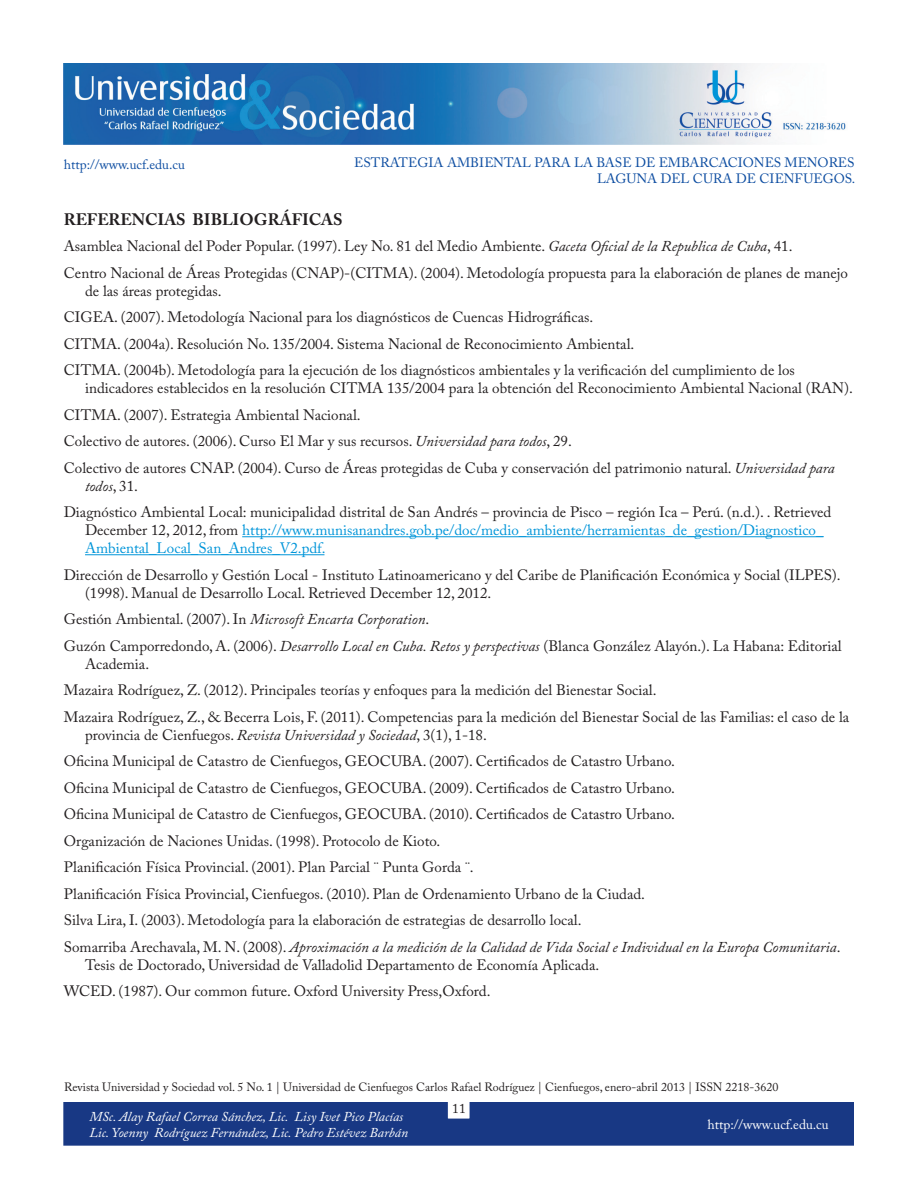
<style>
.page{position:relative;width:918px;height:1188px;background:#fff}
.page>*{position:absolute;margin:0;border:0;box-sizing:border-box;transform-origin:0 0}
.subtítulos{font:700 16.5px "Adobe Caslon Pro";color:#231f20}
.texto_bibliografia{font:15px/18px "Adobe Caslon Pro";color:#231f20}
.t1{font:italic 13.5px/16.2px "Adobe Caslon Pro";color:#fff}
.t2{font:13.5px/16.2px "Adobe Caslon Pro";color:#0d4da1;text-align:right}
.t3{font:13.5px "Adobe Caslon Pro";color:#fff}
.t4{font:13.5px "Adobe Caslon Pro";color:#231f20}
.t5{font:12px "Adobe Caslon Pro";color:#231f20}
.s1{font-style:italic}
.s2{color:#0095d9}
</style>
<div class="page">
<img style="left:64px;top:64px;width:782px;height:80px">
<div style="left:64px;top:1103px;width:790px;height:42px;background:#183884"></div>
<hr style="left:242px;top:536px;width:582px;height:1px;background:#0095d9">
<hr style="left:85px;top:554px;width:239px;height:1px;background:#0095d9">
<p class="t2" style="left:354px;top:154px;width:503px">ESTRATEGIA AMBIENTAL PARA LA BASE DE EMBARCACIONES MENORES<br>LAGUNA DEL CURA DE CIENFUEGOS.</p>
<p class="t2" style="left:64px;top:156px;width:123px">http://www.ucf.edu.cu</p>
<p class="subtítulos" style="left:64px;top:209px;width:280px">REFERENCIAS BIBLIOGRÁFICAS</p>
<p class="texto_bibliografia" style="left:64px;top:237px;width:730px">Asamblea Nacional del Poder Popular. (1997). Ley No. 81 del Medio Ambiente. <span class="s1">Gaceta Oficial de la Republica de Cuba</span>, 41.</p>
<p class="texto_bibliografia" style="left:85px;top:264px;width:765px;text-indent:-21px">Centro Nacional de Áreas Protegidas (CNAP)-(CITMA). (2004). Metodología propuesta para la elaboración de planes de manejo de las áreas protegidas.</p>
<p class="texto_bibliografia" style="left:64px;top:308px;width:531px">CIGEA. (2007). Metodología Nacional para los diagnósticos de Cuencas Hidrográficas.</p>
<p class="texto_bibliografia" style="left:64px;top:335px;width:572px">CITMA. (2004a). Resolución No. 135/2004. Sistema Nacional de Reconocimiento Ambiental.</p>
<p class="texto_bibliografia" style="left:85px;top:361px;width:769px;text-indent:-21px">CITMA. (2004b). Metodología para la ejecución de los diagnósticos ambientales y la verificación del cumplimiento de los indicadores establecidos en la resolución CITMA 135/2004 para la obtención del Reconocimiento Ambiental Nacional (RAN).</p>
<p class="texto_bibliografia" style="left:64px;top:406px;width:298px">CITMA. (2007). Estrategia Ambiental Nacional.</p>
<p class="texto_bibliografia" style="left:64px;top:432px;width:510px">Colectivo de autores. (2006). Curso El Mar y sus recursos. <span class="s1">Universidad para todos</span>, 29.</p>
<p class="texto_bibliografia" style="left:85px;top:459px;width:751px;text-indent:-21px">Colectivo de autores CNAP. (2004). Curso de Áreas protegidas de Cuba y conservación del patrimonio natural. <span class="s1">Universidad para todos</span>, 31.</p>
<p class="texto_bibliografia" style="left:85px;top:503px;width:748px;text-indent:-21px">Diagnóstico Ambiental Local: municipalidad distrital de San Andrés – provincia de Pisco – región Ica – Perú. (n.d.). . Retrieved<br>December 12, 2012, from <span class="s2">http://www.munisanandres.gob.pe/doc/medio_ambiente/herramientas_de_gestion/Diagnostico_<br>Ambiental_Local_San_Andres_V2.pdf.</span></p>
<p class="texto_bibliografia" style="left:85px;top:566px;width:757px;text-indent:-21px">Dirección de Desarrollo y Gestión Local - Instituto Latinoamericano y del Caribe de Planificación Económica y Social (ILPES). (1998). Manual de Desarrollo Local. Retrieved December 12, 2012.</p>
<p class="texto_bibliografia" style="left:64px;top:610px;width:367px">Gestión Ambiental. (2007). In <span class="s1">Microsoft Encarta Corporation</span>.</p>
<p class="texto_bibliografia" style="left:85px;top:637px;width:758px;text-indent:-21px">Guzón Camporredondo, A. (2006). <span class="s1">Desarrollo Local en Cuba. Retos y perspectivas</span> (Blanca González Alayón.). La Habana: Editorial<br>Academia.</p>
<p class="texto_bibliografia" style="left:64px;top:681px;width:594px">Mazaira Rodríguez, Z. (2012). Principales teorías y enfoques para la medición del Bienestar Social.</p>
<p class="texto_bibliografia" style="left:85px;top:708px;width:766px;text-indent:-21px">Mazaira Rodríguez, Z., &amp; Becerra Lois, F. (2011). Competencias para la medición del Bienestar Social de las Familias: el caso de la provincia de Cienfuegos. <span class="s1">Revista Universidad y Sociedad</span>, 3(1), 1-18.</p>
<p class="texto_bibliografia" style="left:64px;top:752px;width:613px">Oficina Municipal de Catastro de Cienfuegos, GEOCUBA. (2007). Certificados de Catastro Urbano.</p>
<p class="texto_bibliografia" style="left:64px;top:779px;width:613px">Oficina Municipal de Catastro de Cienfuegos, GEOCUBA. (2009). Certificados de Catastro Urbano.</p>
<p class="texto_bibliografia" style="left:64px;top:805px;width:613px">Oficina Municipal de Catastro de Cienfuegos, GEOCUBA. (2010). Certificados de Catastro Urbano.</p>
<p class="texto_bibliografia" style="left:64px;top:832px;width:378px">Organización de Naciones Unidas. (1998). Protocolo de Kioto.</p>
<p class="texto_bibliografia" style="left:64px;top:858px;width:411px">Planificación Física Provincial. (2001). Plan Parcial ¨ Punta Gorda ¨.</p>
<p class="texto_bibliografia" style="left:64px;top:885px;width:583px">Planificación Física Provincial, Cienfuegos. (2010). Plan de Ordenamiento Urbano de la Ciudad.</p>
<p class="texto_bibliografia" style="left:64px;top:911px;width:519px">Silva Lira, I. (2003). Metodología para la elaboración de estrategias de desarrollo local.</p>
<p class="texto_bibliografia" style="left:85px;top:938px;width:757px;text-indent:-21px">Somarriba Arechavala, M. N. (2008). <span class="s1">Aproximación a la medición de la Calidad de Vida Social e Individual en la Europa Comunitaria</span>.<br>Tesis de Doctorado, Universidad de Valladolid Departamento de Economía Aplicada.</p>
<p class="texto_bibliografia" style="left:64px;top:982px;width:428px">WCED. (1987). Our common future. Oxford University Press,Oxford.</p>
<p class="t5" style="left:64px;top:1079px;width:716px">Revista Universidad y Sociedad vol. 5 No. 1 | Universidad de Cienfuegos Carlos Rafael Rodríguez | Cienfuegos, enero-abril 2013 | ISSN 2218-3620</p>
<p class="t4" style="left:452px;top:1100px;width:15px">11</p>
<p class="t1" style="left:90px;top:1108px;width:320px">MSc. Alay Rafael Correa Sánchez, Lic. Lisy Ivet Pico Placías<br>Lic. Yoenny Rodríguez Fernández, Lic. Pedro Estévez Barbán</p>
<p class="t3" style="left:708px;top:1117px;width:123px">http://www.ucf.edu.cu</p>
</div>
